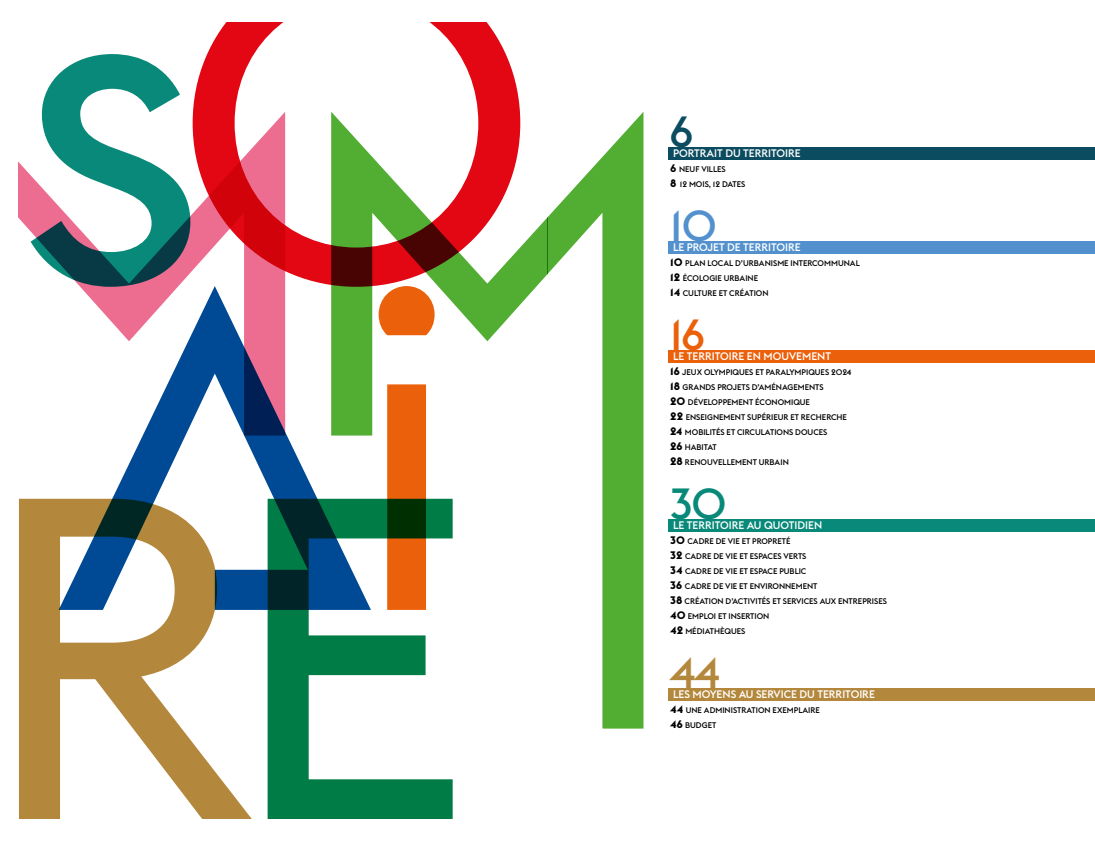
<style>
.page{position:relative;width:1095px;height:842px;background:#fff}
.page>*{position:absolute;margin:0;border:0;box-sizing:border-box;transform-origin:0 0}
.t1{font:500 43px "Euclid Flex";color:#5291ce}
.t2{font:500 43px "Euclid Flex";color:#eb600a}
.t3{font:500 43px "Euclid Flex";color:#088979}
.t4{font:500 43px "Euclid Flex";color:#b4883c}
.t5{font:500 43px "Euclid Flex";color:#0b4c61}
.t6{font:500 10.8px "Euclid Flex";color:#fff}
.t7{font:500 8.1px/15px "Euclid Flex";color:#000}
.s1{font-weight:700;font-size:10.8px}
</style>
<div class="page">
<svg style="left:193px;top:23px;width:327px;height:263px"></svg>
<svg style="left:41px;top:54px;width:139px;height:58px;fill:#088979"></svg>
<svg style="left:331px;top:112px;width:216px;height:427px"></svg>
<svg style="left:19px;top:112px;width:266px;height:174px"></svg>
<svg style="left:378px;top:286px;width:56px;height:213px"></svg>
<svg style="left:59px;top:286px;width:312px;height:324px"></svg>
<svg style="left:267px;top:499px;width:185px;height:320px"></svg>
<svg style="left:19px;top:499px;width:233px;height:320px"></svg>
<div style="left:668px;top:147px;width:426px;height:12px;background:#0b4c61"></div>
<div style="left:668px;top:241px;width:426px;height:12px;background:#5291ce"></div>
<div style="left:668px;top:350px;width:426px;height:12px;background:#eb600a"></div>
<div style="left:668px;top:519px;width:426px;height:12px;background:#088979"></div>
<div style="left:668px;top:688px;width:426px;height:12px;background:#b4883c"></div>
<svg style="left:547px;top:112px;width:96px;height:617px"></svg>
<h1 class="t5" style="left:670px;top:107px;width:24px">6</h1>
<h2 class="t6" style="left:673px;top:147px;width:129px">PORTRAIT DU TERRITOIRE</h2>
<p class="t7" style="left:670px;top:162px;width:77px"><span class="s1">6</span> NEUF VILLES<br><span class="s1">8</span> 12 MOIS, 12 DATES</p>
<h1 class="t1" style="left:670px;top:201px;width:48px">10</h1>
<h2 class="t6" style="left:673px;top:241px;width:129px">LE PROJET DE TERRITOIRE</h2>
<p class="t7" style="left:670px;top:256px;width:191px"><span class="s1">10</span> PLAN LOCAL D’URBANISME INTERCOMMUNAL<br><span class="s1">12</span> ÉCOLOGIE URBAINE<br><span class="s1">14</span> CULTURE ET CRÉATION</p>
<h1 class="t2" style="left:670px;top:310px;width:36px">16</h1>
<h2 class="t6" style="left:673px;top:350px;width:159px">LE TERRITOIRE EN MOUVEMENT</h2>
<p class="t7" style="left:670px;top:365px;width:182px"><span class="s1">16</span> JEUX OLYMPIQUES ET PARALYMPIQUES 2024<br><span class="s1">18</span> GRANDS PROJETS D’AMÉNAGEMENTS<br><span class="s1">20</span> DÉVELOPPEMENT ÉCONOMIQUE<br><span class="s1">22</span> ENSEIGNEMENT SUPÉRIEUR ET RECHERCHE<br><span class="s1">24</span> MOBILITÉS ET CIRCULATIONS DOUCES<br><span class="s1">26</span> HABITAT<br><span class="s1">28</span> RENOUVELLEMENT URBAIN</p>
<h1 class="t3" style="left:670px;top:479px;width:58px">30</h1>
<h2 class="t6" style="left:673px;top:519px;width:151px">LE TERRITOIRE AU QUOTIDIEN</h2>
<p class="t7" style="left:670px;top:534px;width:218px"><span class="s1">30</span> CADRE DE VIE ET PROPRETÉ<br><span class="s1">32</span> CADRE DE VIE ET ESPACES VERTS<br><span class="s1">34</span> CADRE DE VIE ET ESPACE PUBLIC<br><span class="s1">36</span> CADRE DE VIE ET ENVIRONNEMENT<br><span class="s1">38</span> CRÉATION D’ACTIVITÉS ET SERVICES AUX ENTREPRISES<br><span class="s1">40</span> EMPLOI ET INSERTION<br><span class="s1">42</span> MÉDIATHÈQUES</p>
<h1 class="t4" style="left:670px;top:648px;width:52px">44</h1>
<h2 class="t6" style="left:673px;top:688px;width:203px">LES MOYENS AU SERVICE DU TERRITOIRE</h2>
<p class="t7" style="left:670px;top:703px;width:151px"><span class="s1">44</span> UNE ADMINISTRATION EXEMPLAIRE<br><span class="s1">46</span> BUDGET</p>
</div>
